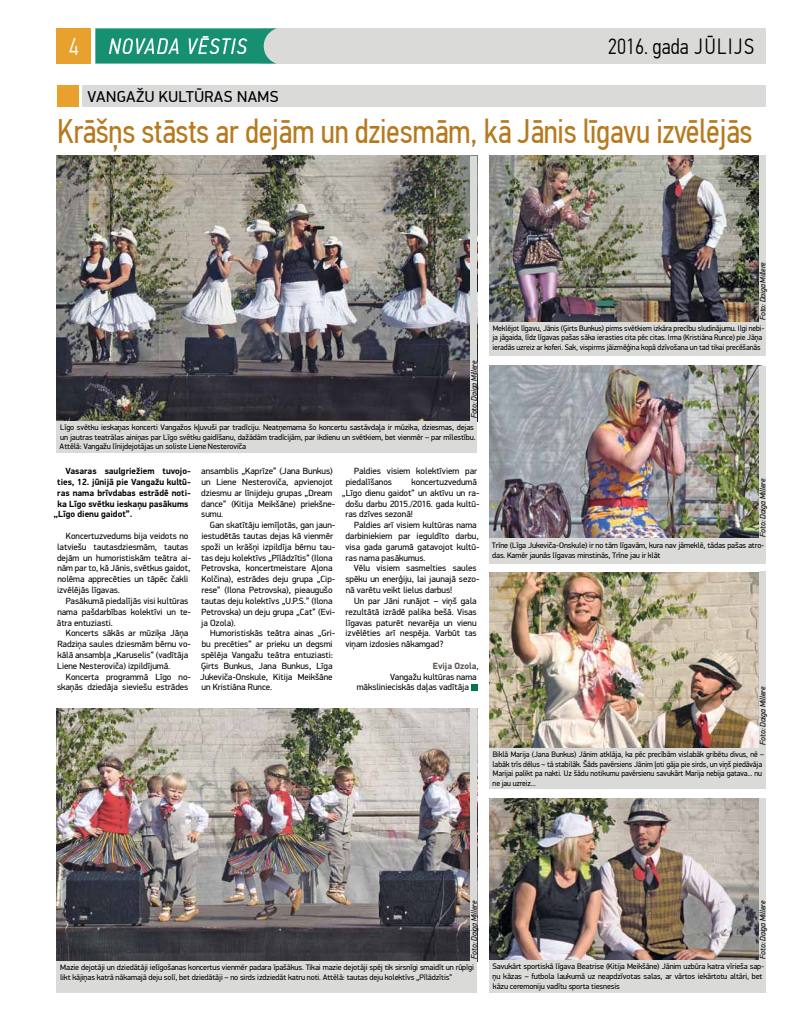
<style>
.page{position:relative;width:794px;height:1021px;background:#fff}
.page>*{position:absolute;margin:0;border:0;box-sizing:border-box;transform-origin:0 0}
.t1{font:34px "PF Din Text Cond Pro";letter-spacing:-.01em;color:#b57a1d;scale:.95 1}
.t2{font:300 24px "PF Din Text Cond Pro";color:#fff;scale:.95 1}
.t3{font:300 22px "PF Din Text Cond Pro";color:#000}
.t4{font:italic 300 22px "PF Din Text Cond Pro";letter-spacing:.075em;color:#fff}
.t5{font:15.8px "PF Din Display Pro";letter-spacing:.025em;color:#000}
.t6{font:9px/10.8px "PF Din Display Pro";color:#000}
.t7{font:700 9px "PF Din Display Pro";color:#000}
.t8{font:700 9px "PF Din Display Pro";color:#544d48}
.t9{font:8px/9.6px "PF Din Display Pro";letter-spacing:-.01em;color:#000}
.t10{font:8px/9.6px "PF Din Display Pro";letter-spacing:-.01em;color:#000;scale:.95 1}
.t11{font:italic 8px "PF Din Display Pro";letter-spacing:-.01em;color:#000;scale:.96 1}
.s1{font-weight:400;color:#000}
</style>
<div class="page">
<div style="left:261px;top:28px;width:504px;height:36px;background:#dadad9"></div>
<div style="left:57px;top:28px;width:34px;height:36px;background:#e8a12c"></div>
<svg style="left:95px;top:28px;width:182px;height:36px;background:#26967a"></svg>
<div style="left:82px;top:85px;width:683px;height:22px;background:#dadad9"></div>
<div style="left:57px;top:85px;width:22px;height:22px;background:#e8a12c"></div>
<svg style="left:471px;top:684px;width:6px;height:6px"></svg>
<img style="left:489px;top:365px;width:273px;height:173px">
<img style="left:489px;top:798px;width:270px;height:162px">
<img style="left:489px;top:573px;width:276px;height:175px">
<img style="left:489px;top:155px;width:270px;height:167px">
<img style="left:57px;top:155px;width:420px;height:266px">
<img style="left:57px;top:708px;width:413px;height:253px">
<div style="left:489px;top:322px;width:276px;height:33px;background:#dadad9"></div>
<div style="left:489px;top:538px;width:276px;height:25px;background:#dadad9"></div>
<div style="left:489px;top:749px;width:276px;height:40px;background:#dadad9"></div>
<div style="left:489px;top:960px;width:276px;height:32px;background:#dadad9"></div>
<div style="left:57px;top:421px;width:420px;height:31px;background:#dadad9"></div>
<div style="left:57px;top:961px;width:420px;height:31px;background:#dadad9"></div>
<div style="left:470px;top:156px;width:7px;height:265px;background:#dadad9"></div>
<div style="left:759px;top:155px;width:6px;height:168px;background:#dadad9"></div>
<div style="left:759px;top:366px;width:6px;height:173px;background:#dadad9"></div>
<div style="left:759px;top:571px;width:6px;height:176px;background:#dadad9"></div>
<div style="left:759px;top:798px;width:6px;height:163px;background:#dadad9"></div>
<div style="left:470px;top:708px;width:7px;height:253px;background:#dadad9"></div>
<h2 class="t2" style="left:69px;top:33px;width:12px">4</h2>
<h3 class="t4" style="left:109px;top:34px;width:140px">NOVADA VĒSTIS</h3>
<h3 class="t3" style="left:608px;top:34px;width:148px">2016. gada JŪLIJS</h3>
<h3 class="t5" style="left:87px;top:87px;width:193px">VANGAŽU KULTŪRAS NAMS</h3>
<h1 class="t1" style="left:57px;top:111px;width:733px">Krāšņs stāsts ar dejām un dziesmām, kā Jānis līgavu izvēlējās</h1>
<p class="t11" style="left:758px;top:320px;width:62px;rotate:-90deg">Foto: Daiga Millere</p>
<p class="t11" style="left:469px;top:418px;width:62px;rotate:-90deg">Foto: Daiga Millere</p>
<p class="t9" style="left:60px;top:422px;width:417px">Līgo svētku ieskaņas koncerti Vangažos kļuvuši par tradīciju. Neatņemama šo koncertu sastāvdaļa ir mūzika, dziesmas, dejas un jautras teatrālas ainiņas par Līgo svētku gaidīšanu, dažādām tradīcijām, par ikdienu un svētkiem, bet vienmēr – par mīlestību.<br>Attēlā: Vangažu līnijdejotājas un soliste Liene Nesteroviča</p>
<p class="t7" style="left:65px;top:465px;width:127px">Vasaras saulgriežiem tuvojo-</p>
<p class="t7" style="left:57px;top:476px;width:135px">ties, 12. jūnijā pie Vangažu kultū-</p>
<p class="t7" style="left:57px;top:487px;width:135px">ras nama brīvdabas estrādē noti-</p>
<p class="t7" style="left:57px;top:498px;width:132px">ka Līgo svētku ieskaņu pasākums</p>
<p class="t7" style="left:53px;top:509px;width:80px">„Līgo dienu gaidot”.</p>
<p class="t6" style="left:57px;top:530px;width:136px;text-indent:9px">Koncertuzvedums bija veidots no latviešu tautasdziesmām, tautas dejām un humoristiskām teātra ai&shy;nām par to, kā Jānis, svētkus gaidot, nolēma apprecēties un tāpēc čakli izvēlējās līgavas.</p>
<p class="t6" style="left:57px;top:595px;width:136px;text-indent:9px">Pasākumā piedalījās visi kultūras nama pašdarbības kolektīvi un te&shy;ātra entuziasti.</p>
<p class="t6" style="left:57px;top:628px;width:135px;text-indent:9px">Koncerts sākās ar mūziķa Jāņa Radziņa saules dziesmām bērnu vo&shy;kālā ansambļa „Karuselis” (vadītāja Liene Nesteroviča) izpildījumā.</p>
<p class="t6" style="left:57px;top:671px;width:136px;text-indent:9px">Koncerta programmā Līgo no&shy;skaņās dziedāja sieviešu estrādes</p>
<p class="t6" style="left:201px;top:466px;width:136px">ansamblis „Kaprīze” (Jana Bunkus) un Liene Nesteroviča, apvienojot dziesmu ar līnijdeju grupas „Dream dance” (Kitija Meikšāne) priekšne&shy;sumu.</p>
<p class="t6" style="left:201px;top:520px;width:136px;text-indent:9px">Gan skatītāju iemīļotās, gan jaun&shy;iestudētās tautas dejas kā vienmēr spoži un krāšņi izpildīja bērnu tau&shy;tas deju kolektīvs „Pīlādzītis” (Ilona Petrovska, koncertmeistare Aļona Kolčina), estrādes deju grupa „Cip&shy;rese” (Ilona Petrovska), pieaugušo tautas deju kolektīvs „U.P.S.” (Ilona Petrovska) un deju grupa „Cat” (Evi&shy;ja Ozola).</p>
<p class="t6" style="left:200px;top:628px;width:137px;text-indent:10px">Humoristiskās teātra ainas „Gri&shy;bu precēties” ar prieku un degsmi spēlēja Vangažu teātra entuziasti:<br>Ģirts Bunkus, Jana Bunkus, Līga<br>Jukeviča-Onskule, Kitija Meikšāne un Kristiāna Runce.</p>
<p class="t6" style="left:346px;top:466px;width:133px;text-indent:9px">Paldies visiem kolektīviem par piedalīšanos</p>
<p class="t6" style="left:411px;top:476px;width:67px">koncertuzvedumā</p>
<p class="t6" style="left:342px;top:487px;width:139px">„Līgo dienu gaidot” un aktīvu un ra-</p>
<p class="t6" style="left:345px;top:498px;width:136px">došu darbu 2015./2016. gada kultū-</p>
<p class="t6" style="left:345px;top:509px;width:69px">ras dzīves sezonā!</p>
<p class="t6" style="left:354px;top:520px;width:124px">Paldies arī visiem kultūras nama</p>
<p class="t6" style="left:345px;top:530px;width:135px">darbiniekiem par ieguldīto darbu,</p>
<p class="t6" style="left:345px;top:541px;width:136px">visa gada garumā gatavojot kultū-</p>
<p class="t6" style="left:345px;top:552px;width:81px">ras nama pasākumus.</p>
<p class="t6" style="left:354px;top:563px;width:124px">Vēlu visiem sasmelties saules</p>
<p class="t6" style="left:345px;top:574px;width:136px">spēku un enerģiju, lai jaunajā sezo-</p>
<p class="t6" style="left:346px;top:584px;width:108px">nā varētu veikt lielus darbus!</p>
<p class="t6" style="left:354px;top:595px;width:124px">Un par Jāni runājot – viņš gala</p>
<p class="t6" style="left:345px;top:606px;width:133px">rezultātā izrādē palika bešā. Visas</p>
<p class="t6" style="left:345px;top:617px;width:133px">līgavas paturēt nevarēja un vienu</p>
<p class="t6" style="left:345px;top:628px;width:133px">izvēlēties arī nespēja. Varbūt tas</p>
<p class="t6" style="left:345px;top:638px;width:100px">viņam izdosies nākamgad?</p>
<p class="t8" style="left:433px;top:660px;width:47px">Evija Ozola<span class="s1">,</span></p>
<p class="t6" style="left:390px;top:671px;width:88px">Vangažu kultūras nama</p>
<p class="t6" style="left:357px;top:682px;width:114px">mākslinieciskās daļas vadītāja</p>
<p class="t10" style="left:492px;top:323px;width:288px">Meklējot līgavu, Jānis (Ģirts Bunkus) pirms svētkiem izkāra precību sludinājumu. Ilgi nebi&shy;ja jāgaida, līdz līgavas pašas sāka ierasties cita pēc citas. Irma (Kristiāna Runce) pie Jāņa ieradās uzreiz ar koferi. Sak, vispirms jāizmēģina kopā dzīvošana un tad tikai precēšanās</p>
<p class="t11" style="left:758px;top:536px;width:62px;rotate:-90deg">Foto: Daiga Millere</p>
<p class="t9" style="left:492px;top:540px;width:274px">Trīne (Līga Jukeviča-Onskule) ir no tām līgavām, kura nav jāmeklē, tādas pašas atro&shy;das. Kamēr jaunās līgavas minstinās, Trīne jau ir klāt</p>
<p class="t11" style="left:758px;top:744px;width:62px;rotate:-90deg">Foto: Daiga Millere</p>
<p class="t10" style="left:492px;top:749px;width:287px">Biklā Marija (Jana Bunkus) Jānim atklāja, ka pēc precībām vislabāk gribētu divus, nē – labāk trīs dēlus – tā stabilāk. Šāds pavērsiens Jānim ļoti gāja pie sirds, un viņš piedāvāja Marijai palikt pa nakti. Uz šādu notikumu pavērsienu savukārt Marija nebija gatava... nu ne jau uzreiz...</p>
<p class="t11" style="left:469px;top:958px;width:62px;rotate:-90deg">Foto: Daiga Millere</p>
<p class="t11" style="left:758px;top:958px;width:62px;rotate:-90deg">Foto: Daiga Millere</p>
<p class="t9" style="left:60px;top:962px;width:415px">Mazie dejotāji un dziedātāji ielīgošanas koncertus vienmēr padara īpašākus. Tikai mazie dejotāji spēj tik sirsnīgi smaidīt un rūpīgi likt kājiņas katrā nākamajā deju solī, bet dziedātāji – no sirds izdziedāt katru noti. Attēlā: tautas deju kolektīvs „Pīlādzītis”</p>
<p class="t9" style="left:492px;top:961px;width:273px">Savukārt sportiskā līgava Beatrise (Kitija Meikšāne) Jānim uzbūra katra vīrieša sap&shy;ņu kāzas – futbola laukumā uz neapdzīvotas salas, ar vārtos iekārtotu altāri, bet kāzu ceremoniju vadītu sporta tiesnesis</p>
</div>
